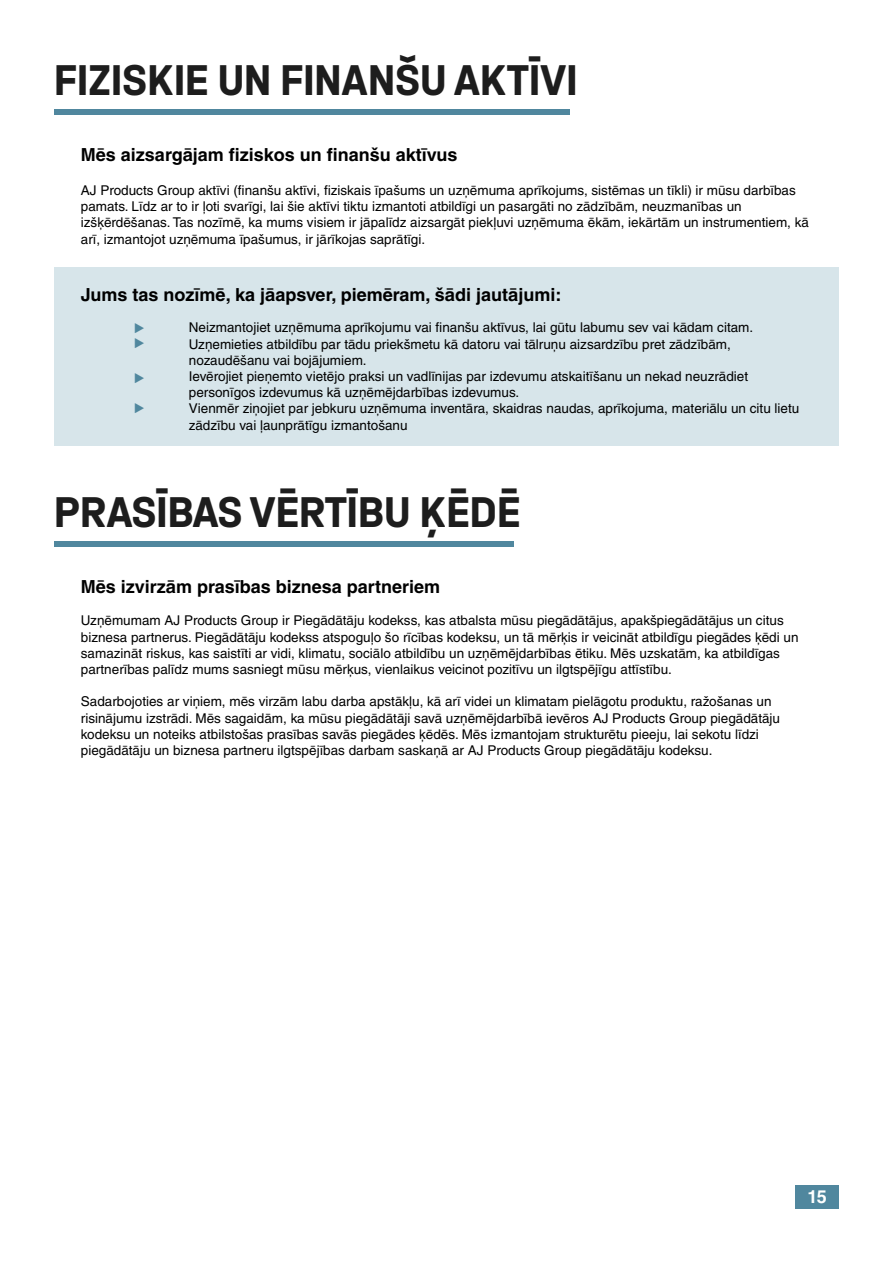
<style>
.page{position:relative;width:893px;height:1263px;background:#fff}
.page>*{position:absolute;margin:0;border:0;box-sizing:border-box;transform-origin:0 0}
.t1{font:700 45.45px "Halvar AJP Mittel";color:#1d1d1d}
.t2{font:700 18px "Helvetica AJ";color:#000}
.t3{font:700 18px "Helvetica AJ";color:#fff}
.t4{font:700 14.85px/14.7px "Halvar AJP Mittel";color:#50879e}
.t5{font:13.5px/16.2px "Helvetica AJ";color:#000}
</style>
<div class="page">
<div style="left:796px;top:1185px;width:43px;height:24px;background:#50879e"></div>
<div style="left:54px;top:267px;width:785px;height:179px;background:#d7e5ea"></div>
<div style="left:54px;top:109px;width:516px;height:6px;background:#50879e"></div>
<div style="left:54px;top:541px;width:459px;height:6px;background:#50879e"></div>
<h1 class="t1" style="left:54px;top:52px;width:525px">FIZISKIE UN FINANŠU AKTĪVI</h1>
<h2 class="t2" style="left:81px;top:143px;width:378px">Mēs aizsargājam fiziskos un finanšu aktīvus</h2>
<p class="t5" style="left:81px;top:182px;width:729px">AJ Products Group aktīvi (finanšu aktīvi, fiziskais īpašums un uzņēmuma aprīkojums, sistēmas un tīkli) ir mūsu darbības pamats. Līdz ar to ir ļoti svarīgi, lai šie aktīvi tiktu izmantoti atbildīgi un pasargāti no zādzībām, neuzmanības un izšķērdēšanas. Tas nozīmē, ka mums visiem ir jāpalīdz aizsargāt piekļuvi uzņēmuma ēkām, iekārtām un instrumentiem, kā arī, izmantojot uzņēmuma īpašumus, ir jārīkojas saprātīgi.</p>
<h2 class="t2" style="left:81px;top:284px;width:482px">Jums tas nozīmē, ka jāapsver, piemēram, šādi jautājumi:</h2>
<p class="t5" style="left:189px;top:319px;width:612px">Neizmantojiet uzņēmuma aprīkojumu vai finanšu aktīvus, lai gūtu labumu sev vai kādam citam.<br>Uzņemieties atbildību par tādu priekšmetu kā datoru vai tālruņu aizsardzību pret zādzībām, nozaudēšanu vai bojājumiem.<br>Ievērojiet pieņemto vietējo praksi un vadlīnijas par izdevumu atskaitīšanu un nekad neuzrādiet personīgos izdevumus kā uzņēmējdarbības izdevumus.<br>Vienmēr ziņojiet par jebkuru uzņēmuma inventāra, skaidras naudas, aprīkojuma, materiālu un citu lietu zādzību vai ļaunprātīgu izmantošanu</p>
<p class="t4" style="left:132px;top:320px;width:15px">▶ ▶</p>
<p class="t4" style="left:132px;top:362px;width:15px;line-height:30.5px">▶ ▶</p>
<h1 class="t1" style="left:54px;top:485px;width:468px">PRASĪBAS VĒRTĪBU ĶĒDĒ</h1>
<h2 class="t2" style="left:81px;top:576px;width:361px">Mēs izvirzām prasības biznesa partneriem</h2>
<p class="t5" style="left:81px;top:612px;width:719px">Uzņēmumam AJ Products Group ir Piegādātāju kodekss, kas atbalsta mūsu piegādātājus, apakšpiegādātājus un citus biznesa partnerus. Piegādātāju kodekss atspoguļo šo rīcības kodeksu, un tā mērķis ir veicināt atbildīgu piegādes ķēdi un samazināt riskus, kas saistīti ar vidi, klimatu, sociālo atbildību un uzņēmējdarbības ētiku. Mēs uzskatām, ka atbildīgas partnerības palīdz mums sasniegt mūsu mērķus, vienlaikus veicinot pozitīvu un ilgtspējīgu attīstību.</p>
<p class="t5" style="left:81px;top:693px;width:701px">Sadarbojoties ar viņiem, mēs virzām labu darba apstākļu, kā arī videi un klimatam pielāgotu produktu, ražošanas un risinājumu izstrādi. Mēs sagaidām, ka mūsu piegādātāji savā uzņēmējdarbībā ievēros AJ Products Group piegādātāju kodeksu un noteiks atbilstošas prasības savās piegādes ķēdēs. Mēs izmantojam strukturētu pieeju, lai sekotu līdzi piegādātāju un biznesa partneru ilgtspējības darbam saskaņā ar AJ Products Group piegādātāju kodeksu.</p>
<h2 class="t3" style="left:808px;top:1186px;width:21px">15</h2>
</div>
